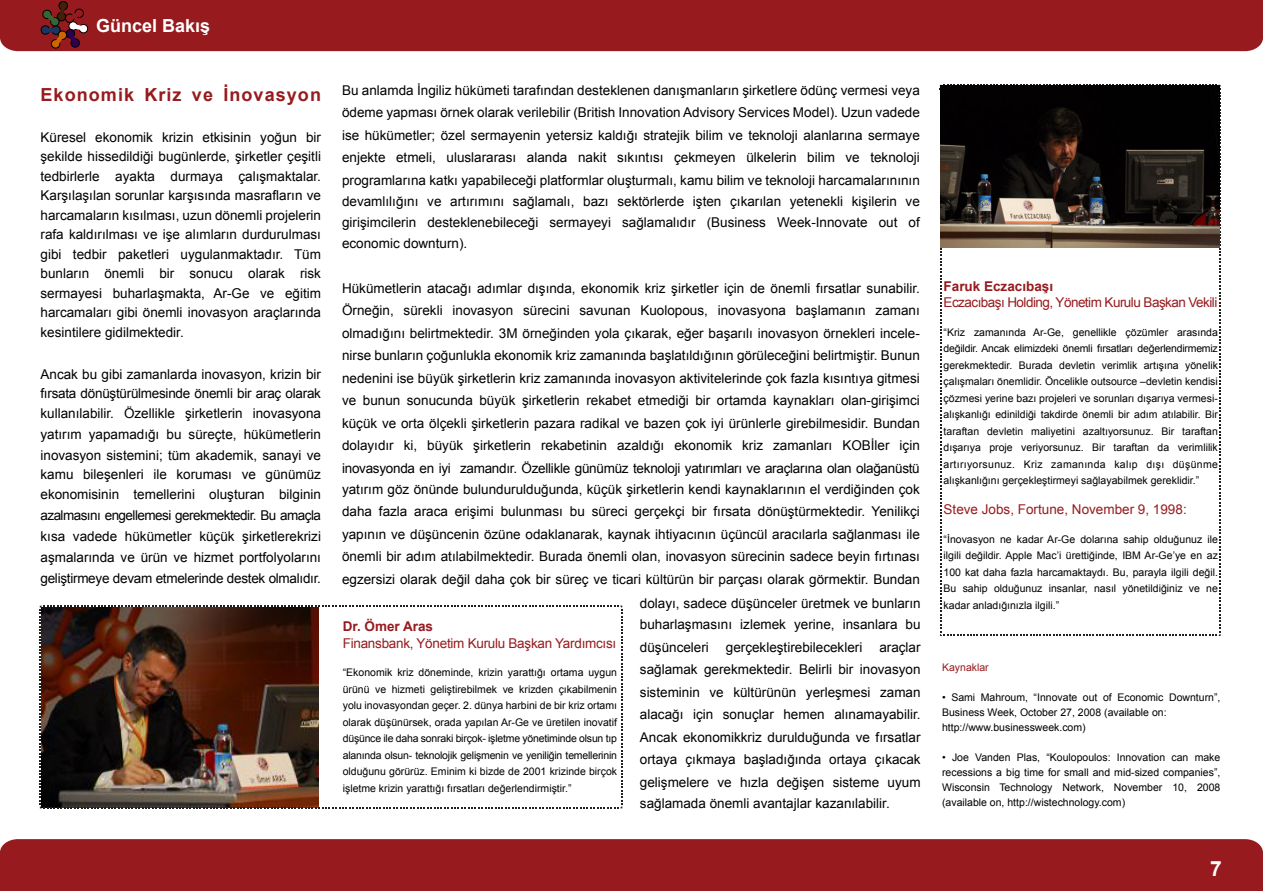
<style>
.page{position:relative;width:1263px;height:891px;background:#fff}
.page>*{position:absolute;margin:0;border:0;box-sizing:border-box;transform-origin:0 0}
.t1{font:700 21px "Arial";color:#fff}
.t2{font:700 18px "Arial";letter-spacing:.06em;color:#971b1e}
.t3{font:700 18px "Arial";color:#fff}
.t4{font:13.5px/22.5px "Arial";color:#000;text-align:justify}
.t5{font:13.5px/16.2px "Arial";letter-spacing:-.04em;color:#971b1e}
.t6{font:13.5px/16.2px "Arial";letter-spacing:-.02em;color:#971b1e}
.t7{font:13.5px "Arial";color:#971b1e}
.t8{font:10.5px/16.5px "Arial";color:#000;text-align:justify}
.t9{font:10.5px "Arial";color:#971b1e}
.s1{font-weight:700}
</style>
<div class="page">
<div style="left:0;top:839px;width:1263px;height:52px;background:#971b1e"></div>
<div style="left:0;top:0;width:1263px;height:51px;background:#971b1e"></div>
<img style="left:40px;top:605px;width:582px;height:203px">
<svg style="left:940px;top:85px;width:280px;height:551px"></svg>
<svg style="left:40px;top:0;width:48px;height:49px;background:#792827"></svg>
<img style="left:941px;top:85px;width:278px;height:163px">
<p class="t3" style="left:96px;top:14px;width:116px">Güncel Bakış</p>
<p class="t2" style="left:40px;top:83px;width:282px">Ekonomik Kriz ve İnovasyon</p>
<p class="t4" style="left:40px;top:128px;width:282px;line-height:19.5px">Küresel ekonomik krizin etkisinin yoğun bir şekilde hissedildiği bugünlerde, şirketler çeşitli tedbirlerle ayakta durmaya çalışmaktalar.<br>Karşılaşılan sorunlar karşısında masrafların ve harcamaların kısılması, uzun dönemli projelerin rafa kaldırılması ve işe alımların durdurulması gibi tedbir paketleri uygulanmaktadır. Tüm bunların önemli bir sonucu olarak risk sermayesi buharlaşmakta, Ar-Ge ve eğitim harcamaları gibi önemli inovasyon araçlarında kesintilere gidilmektedir.</p>
<p class="t4" style="left:40px;top:364px;width:282px;line-height:19.5px">Ancak bu gibi zamanlarda inovasyon, krizin bir fırsata dönüştürülmesinde önemli bir araç olarak kullanılabilir. Özellikle şirketlerin inovasyona</p>
<p class="t4" style="left:40px;top:424px;width:282px;line-height:21px">yatırım yapamadığı bu süreçte, hükümetlerin inovasyon sistemini; tüm akademik, sanayi ve</p>
<p class="t4" style="left:40px;top:465px;width:282px;line-height:19.5px">kamu bileşenleri ile koruması ve günümüz ekonomisinin temellerini oluşturan bilginin</p>
<p class="t4" style="left:40px;top:505px;width:282px;line-height:21px">azalmasını engellemesi gerekmektedir. Bu amaçla kısa vadede hükümetler küçük şirketlerekrizi aşmalarında ve ürün ve hizmet portfolyolarını geliştirmeye devam etmelerinde destek olmalıdır.</p>
<p class="t4" style="left:342px;top:79px;width:579px">Bu anlamda İngiliz hükümeti tarafından desteklenen danışmanların şirketlere ödünç vermesi veya ödeme yapması örnek olarak verilebilir (British Innovation Advisory Services Model). Uzun vadede ise hükümetler; özel sermayenin yetersiz kaldığı stratejik bilim ve teknoloji alanlarına sermaye enjekte etmeli, uluslararası alanda nakit sıkıntısı çekmeyen ülkelerin bilim ve teknoloji programlarına katkı yapabileceği platformlar oluşturmalı, kamu bilim ve teknoloji harcamalarınının</p>
<p class="t4" style="left:342px;top:191px;width:579px;line-height:21px">devamlılığını ve artırımını sağlamalı, bazı sektörlerde işten çıkarılan yetenekli kişilerin ve girişimcilerin desteklenebileceği sermayeyi sağlamalıdır (Business Week-Innovate out of economic downturn).</p>
<p class="t4" style="left:342px;top:277px;width:579px">Hükümetlerin atacağı adımlar dışında, ekonomik kriz şirketler için de önemli fırsatlar sunabilir.<br>Örneğin, sürekli inovasyon sürecini savunan Kuolopous, inovasyona başlamanın zamanı olmadığını belirtmektedir. 3M örneğinden yola çıkarak, eğer başarılı inovasyon örnekleri incele&shy;nirse bunların çoğunlukla ekonomik kriz zamanında başlatıldığının görüleceğini belirtmiştir. Bunun nedenini ise büyük şirketlerin kriz zamanında inovasyon aktivitelerinde çok fazla kısıntıya gitmesi ve bunun sonucunda büyük şirketlerin rekabet etmediği bir ortamda kaynakları olan-girişimci küçük ve orta ölçekli şirketlerin pazara radikal ve bazen çok iyi ürünlerle girebilmesidir. Bundan dolayıdır ki, büyük şirketlerin rekabetinin azaldığı ekonomik kriz zamanları KOBİler için inovasyonda en iyi zamandır. Özellikle günümüz teknoloji yatırımları ve araçlarına olan olağanüstü</p>
<p class="t4" style="left:342px;top:478px;width:579px">yatırım göz önünde bulundurulduğunda, küçük şirketlerin kendi kaynaklarının el verdiğinden çok daha fazla araca erişimi bulunması bu süreci gerçekçi bir fırsata dönüştürmektedir. Yenilikçi yapının ve düşüncenin özüne odaklanarak, kaynak ihtiyacının üçüncül aracılarla sağlanması ile önemli bir adım atılabilmektedir. Burada önemli olan, inovasyon sürecinin sadece beyin fırtınası egzersizi olarak değil daha çok bir süreç ve ticari kültürün bir parçası olarak görmektir. Bundan</p>
<p class="t4" style="left:640px;top:593px;width:282px;line-height:21px">dolayı, sadece düşünceler üretmek ve bunların buharlaşmasını izlemek yerine, insanlara bu</p>
<p class="t4" style="left:640px;top:636px;width:71px">düşünceleri</p>
<p class="t4" style="left:726px;top:636px;width:138px">gerçekleştirebilecekleri</p>
<p class="t6" style="left:343px;top:619px;width:275px"><span class="s1">Dr. Ömer Aras<br></span>Finansbank, Yönetim Kurulu Başkan Yardımcısı</p>
<p class="t8" style="left:343px;top:664px;width:276px">“Ekonomik kriz döneminde, krizin yarattığı ortama uygun ürünü ve hizmeti geliştirebilmek ve krizden çıkabilmenin yolu inovasyondan geçer. 2. dünya harbini de bir kriz ortamı olarak düşünürsek, orada yapılan Ar-Ge ve üretilen inovatif düşünce ile daha sonraki birçok- işletme yönetiminde olsun tıp alanında olsun- teknolojik gelişmenin ve yeniliğin temellerinin olduğunu görürüz. Eminim ki bizde de 2001 krizinde birçok işletme krizin yarattığı fırsatları değerlendirmiştir.”</p>
<p class="t4" style="left:640px;top:636px;width:282px;text-indent:239px">araçlar sağlamak gerekmektedir. Belirli bir inovasyon sisteminin ve kültürünün yerleşmesi zaman alacağı için sonuçlar hemen alınamayabilir.<br>Ancak ekonomikkriz durulduğunda ve fırsatlar ortaya çıkmaya başladığında ortaya çıkacak gelişmelere ve hızla değişen sisteme uyum</p>
<p class="t4" style="left:640px;top:792px;width:251px">sağlamada önemli avantajlar kazanılabilir.</p>
<p class="t5" style="left:943px;top:278px;width:275px"><span class="s1">Faruk Eczacıbaşı<br></span>Eczacıbaşı Holding, Yönetim Kurulu Başkan Vekili</p>
<p class="t8" style="left:943px;top:324px;width:276px">“Kriz zamanında Ar-Ge, genellikle çözümler arasında değildir. Ancak elimizdeki önemli fırsatları değerlendirmemiz gerekmektedir. Burada devletin verimlik artışına yönelik çalışmaları önemlidir. Öncelikle outsource –devletin kendisi çözmesi yerine bazı projeleri ve sorunları dışarıya vermesi&shy;alışkanlığı edinildiği takdirde önemli bir adım atılabilir. Bir taraftan devletin maliyetini azaltıyorsunuz. Bir taraftan dışarıya proje veriyorsunuz. Bir taraftan da verimlilik artırıyorsunuz. Kriz zamanında kalıp dışı düşünme alışkanlığını gerçekleştirmeyi sağlayabilmek gereklidir.”</p>
<p class="t7" style="left:943px;top:500px;width:245px">Steve Jobs, Fortune, November 9, 1998:</p>
<p class="t8" style="left:943px;top:531px;width:276px">“İnovasyon ne kadar Ar-Ge dolarına sahip olduğunuz ile ilgili değildir. Apple Mac’i ürettiğinde, IBM Ar-Ge’ye en az 100 kat daha fazla harcamaktaydı. Bu, parayla ilgili değil.<br>Bu sahip olduğunuz insanlar, nasıl yönetildiğiniz ve ne kadar anladığınızla ilgili.”</p>
<p class="t9" style="left:942px;top:660px;width:48px">Kaynaklar</p>
<p class="t8" style="left:942px;top:689px;width:280px;line-height:15px;text-align:left">• Sami Mahroum, “Innovate out of Economic Downturn”,<br>Business Week, October 27, 2008 (available on: http://www.businessweek.com)</p>
<p class="t8" style="left:942px;top:749px;width:280px;line-height:15px">• Joe Vanden Plas, “Koulopoulos: Innovation can make recessions a big time for small and mid-sized companies”, Wisconsin Technology Network, November 10, 2008 (available on, http://wistechnology.com)</p>
<p class="t1" style="left:1210px;top:854px;width:13px">7</p>
</div>
